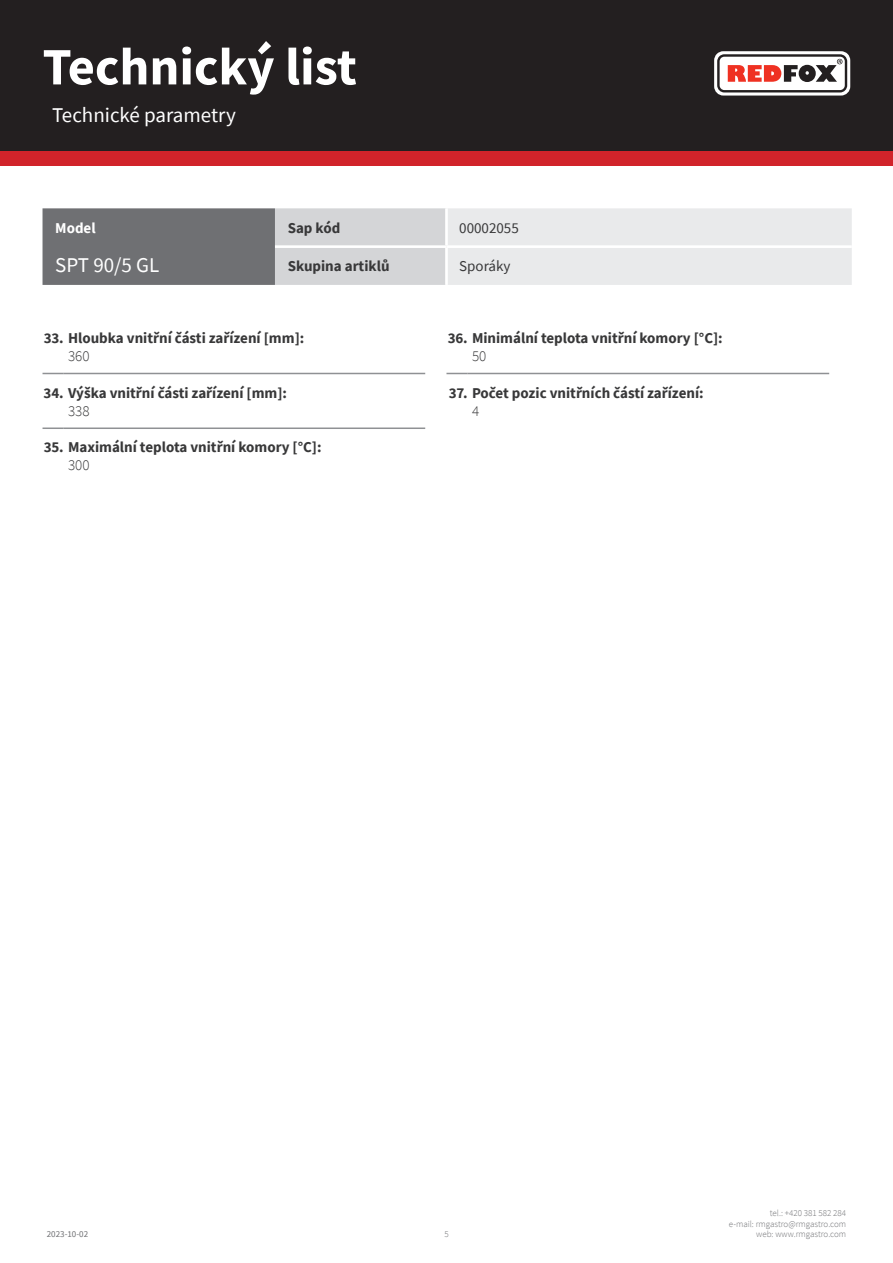
<style>
.page{position:relative;width:893px;height:1263px;background:#fff}
.page>*{position:absolute;margin:0;border:0;box-sizing:border-box;transform-origin:0 0}
.t1{font:700 52.5px "Source Sans Pro";color:#fff}
.kapitola{font:21px "Source Sans Pro";color:#fff}
.tabulka_-_headline{font:21px "Source Sans Pro";color:#fff}
.WebTechnicalNr{font:700 15px "Source Sans Pro";color:#383839}
.tabulka_-_text{font:700 15px "Source Sans Pro";color:#383839}
.tabulka_-_text-2{font:15px "Source Sans Pro";color:#383839}
.WebTechnicalValue{font:300 15px "Source Sans Pro";color:#383839}
.tabulka_-_text-3{font:700 15px "Source Sans Pro";color:#fff}
.t2{font:300 9px/10.8px "Source Sans Pro";color:#6f7073;text-align:right}
.t3{font:9px "Source Sans Pro";color:#6f7073}
</style>
<div class="page">
<div style="left:0;top:0;width:893px;height:166px;background:#d1232a"></div>
<div style="left:0;top:0;width:893px;height:151px;background:#231f20"></div>
<svg style="left:714px;top:51px;width:136px;height:45px"></svg>
<hr style="left:64px;top:373px;width:361px;height:1px;background:#8f9194">
<hr style="left:468px;top:373px;width:361px;height:1px;background:#8f9194">
<hr style="left:64px;top:427px;width:361px;height:2px;background:#8f9194">
<svg style="left:43px;top:373px;width:21px;height:1px"></svg>
<svg style="left:446px;top:373px;width:22px;height:1px"></svg>
<hr style="left:43px;top:427px;width:21px;height:2px;background:#8f9194">
<svg style="left:43px;top:208px;width:809px;height:77px"></svg>
<hr style="left:445px;top:208px;width:3px;height:37px;background:#fff">
<hr style="left:275px;top:245px;width:171px;height:3px;background:#fff">
<hr style="left:446px;top:245px;width:406px;height:3px;background:#fff">
<hr style="left:445px;top:248px;width:3px;height:37px;background:#fff">
<h1 class="t1" style="left:43px;top:31px;width:316px">Technický list</h1>
<p class="kapitola" style="left:52px;top:101px;width:185px">Technické parametry</p>
<p class="tabulka_-_text-3" style="left:55px;top:218px;width:42px">Model</p>
<p class="tabulka_-_text" style="left:288px;top:218px;width:54px">Sap kód</p>
<p class="tabulka_-_text-2" style="left:459px;top:219px;width:61px">00002055</p>
<p class="tabulka_-_headline" style="left:55px;top:251px;width:106px">SPT 90/5 GL</p>
<p class="tabulka_-_text" style="left:288px;top:256px;width:103px">Skupina artiklů</p>
<p class="tabulka_-_text-2" style="left:459px;top:257px;width:53px">Sporáky</p>
<p class="WebTechnicalNr" style="left:44px;top:328px;width:262px">33. Hloubka vnitřní části zařízení [mm]:</p>
<p class="WebTechnicalValue" style="left:68px;top:347px;width:23px">360</p>
<p class="WebTechnicalNr" style="left:44px;top:382px;width:245px">34. Výška vnitřní části zařízení [mm]:</p>
<p class="WebTechnicalValue" style="left:68px;top:401px;width:23px">338</p>
<p class="WebTechnicalNr" style="left:44px;top:437px;width:279px">35. Maximální teplota vnitřní komory [°C]:</p>
<p class="WebTechnicalValue" style="left:68px;top:456px;width:23px">300</p>
<p class="WebTechnicalNr" style="left:448px;top:328px;width:276px">36. Minimální teplota vnitřní komory [°C]:</p>
<p class="WebTechnicalValue" style="left:472px;top:347px;width:16px">50</p>
<p class="WebTechnicalNr" style="left:449px;top:382px;width:256px">37. Počet pozic vnitřních částí zařízení:</p>
<p class="WebTechnicalValue" style="left:472px;top:401px;width:9px">4</p>
<p class="t3" style="left:47px;top:1229px;width:43px">2023-10-02</p>
<p class="t2" style="left:444px;top:1229px;width:6px">5</p>
<p class="t2" style="left:729px;top:1207px;width:119px">tel.: +420 381 582 284<br>e-mail: rmgastro@rmgastro.com web: www.rmgastro.com</p>
</div>
